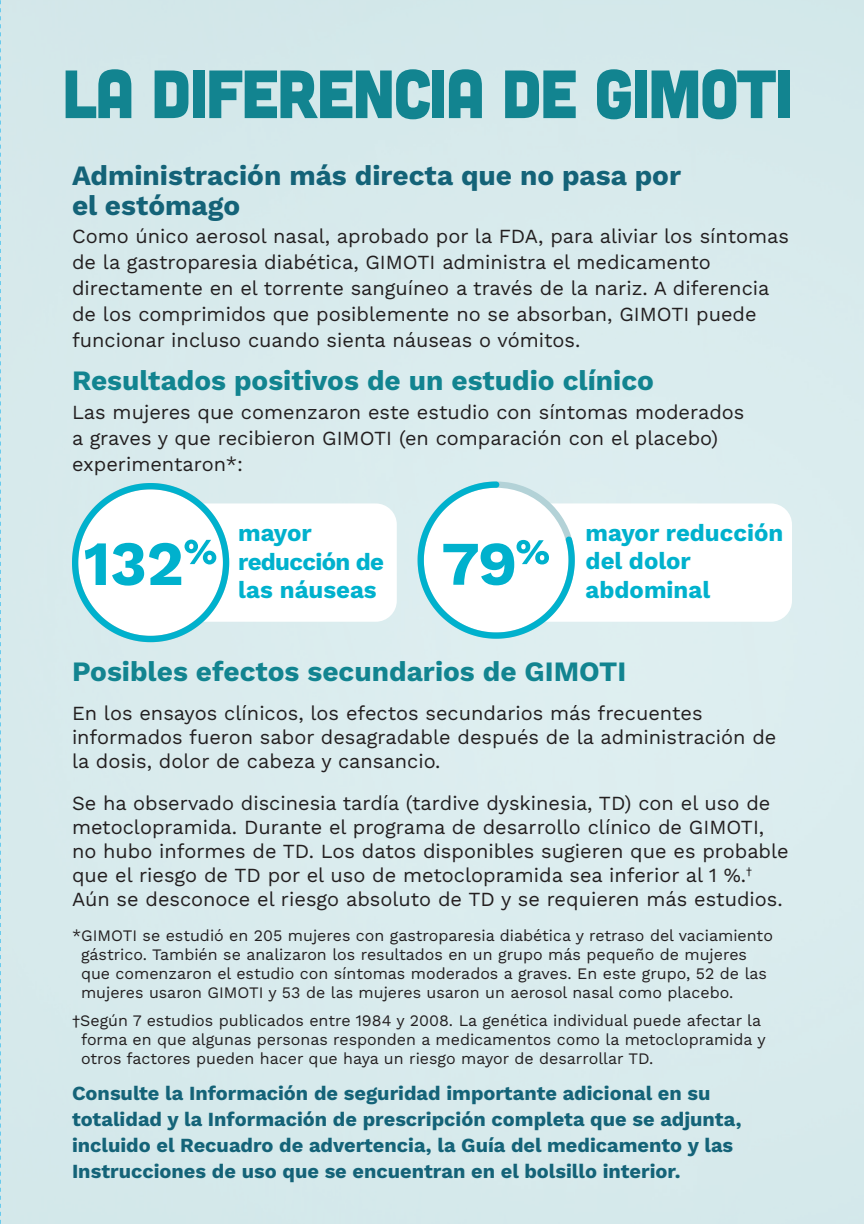
<style>
.page{position:relative;width:864px;height:1224px;background:#fff}
.page>*{position:absolute;margin:0;border:0;box-sizing:border-box;transform-origin:0 0}
.t1{font:68px "Cubano Sharp";letter-spacing:-.025em;color:#128490}
.t2{font:28px "Work Sans";color:#128490}
.t3{font:28px/30px "Work Sans";color:#146378}
.t4{font:24px/28.8px "Work Sans";color:#00b1cd}
.P1{font:20px/26px "Work Sans";color:#231f20}
.P2{font:20px/26px "Work Sans";color:#146378}
.P2-2{font:16px/19px "Work Sans";color:#231f20}
</style>
<div class="page">
<div style="left:1px;top:0;width:863px;height:1224px;background:#d8eaed"></div>
<div style="left:159px;top:503px;width:238px;height:119px;background:#fff;border-radius:21px"></div>
<div style="left:524px;top:503px;width:268px;height:119px;background:#fff;border-radius:21px"></div>
<svg style="left:72px;top:483px;width:157px;height:159px"></svg>
<svg style="left:418px;top:482px;width:157px;height:157px"></svg>
<svg style="left:0;top:0;width:1px;height:1224px"></svg>
<h1 class="t1" style="left:62px;top:50px;width:732px">LA DIFERENCIA DE GIMOTI</h1>
<h2 class="t3" style="left:72px;top:160px;width:611px">Administración más directa que no pasa por el estómago</h2>
<p class="P1" style="left:72px;top:222px;width:719px">Como único aerosol nasal, aprobado por la FDA, para aliviar los síntomas de la gastroparesia diabética, GIMOTI administra el medicamento directamente en el torrente sanguíneo a través de la nariz. A diferencia de los comprimidos que posiblemente no se absorban, GIMOTI puede funcionar incluso cuando sienta náuseas o vómitos.</p>
<h2 class="t2" style="left:72px;top:359px;width:584px">Resultados positivos de un estudio clínico</h2>
<p class="P1" style="left:72px;top:398px;width:674px">Las mujeres que comenzaron este estudio con síntomas moderados a graves y que recibieron GIMOTI (en comparación con el placebo) experimentaron*:</p>
<h2 class="t4" style="left:238px;top:517px;width:147px">mayor reducción de las náuseas</h2>
<h2 class="t4" style="left:586px;top:517px;width:199px">mayor reducción del dolor abdominal</h2>
<h2 class="t2" style="left:72px;top:650px;width:556px">Posibles efectos secundarios de GIMOTI</h2>
<p class="P1" style="left:72px;top:700px;width:706px;line-height:24px">En los ensayos clínicos, los efectos secundarios más frecuentes informados fueron sabor desagradable después de la administración de la dosis, dolor de cabeza y cansancio.</p>
<p class="P1" style="left:72px;top:790px;width:718px;line-height:24px">Se ha observado discinesia tardía (tardive dyskinesia, TD) con el uso de metoclopramida. Durante el programa de desarrollo clínico de GIMOTI, no hubo informes de TD. Los datos disponibles sugieren que es probable que el riesgo de TD por el uso de metoclopramida sea inferior al 1 %.<sup>† </sup>Aún se desconoce el riesgo absoluto de TD y se requieren más estudios.</p>
<p class="P2-2" style="left:81px;top:926px;width:693px;text-indent:-9px">*GIMOTI se estudió en 205 mujeres con gastroparesia diabética y retraso del vaciamiento gástrico. También se analizaron los resultados en un grupo más pequeño de mujeres que comenzaron el estudio con síntomas moderados a graves. En este grupo, 52 de las mujeres usaron GIMOTI y 53 de las mujeres usaron un aerosol nasal como placebo.</p>
<p class="P2-2" style="left:81px;top:1011px;width:686px;text-indent:-9px">†Según 7 estudios publicados entre 1984 y 2008. La genética individual puede afectar la forma en que algunas personas responden a medicamentos como la metoclopramida y otros factores pueden hacer que haya un riesgo mayor de desarrollar TD.</p>
<p class="P2" style="left:72px;top:1079px;width:671px">Consulte la Información de seguridad importante adicional en su totalidad y la Información de prescripción completa que se adjunta, incluido el Recuadro de advertencia, la Guía del medicamento y las Instrucciones de uso que se encuentran en el bolsillo interior.</p>
</div>
